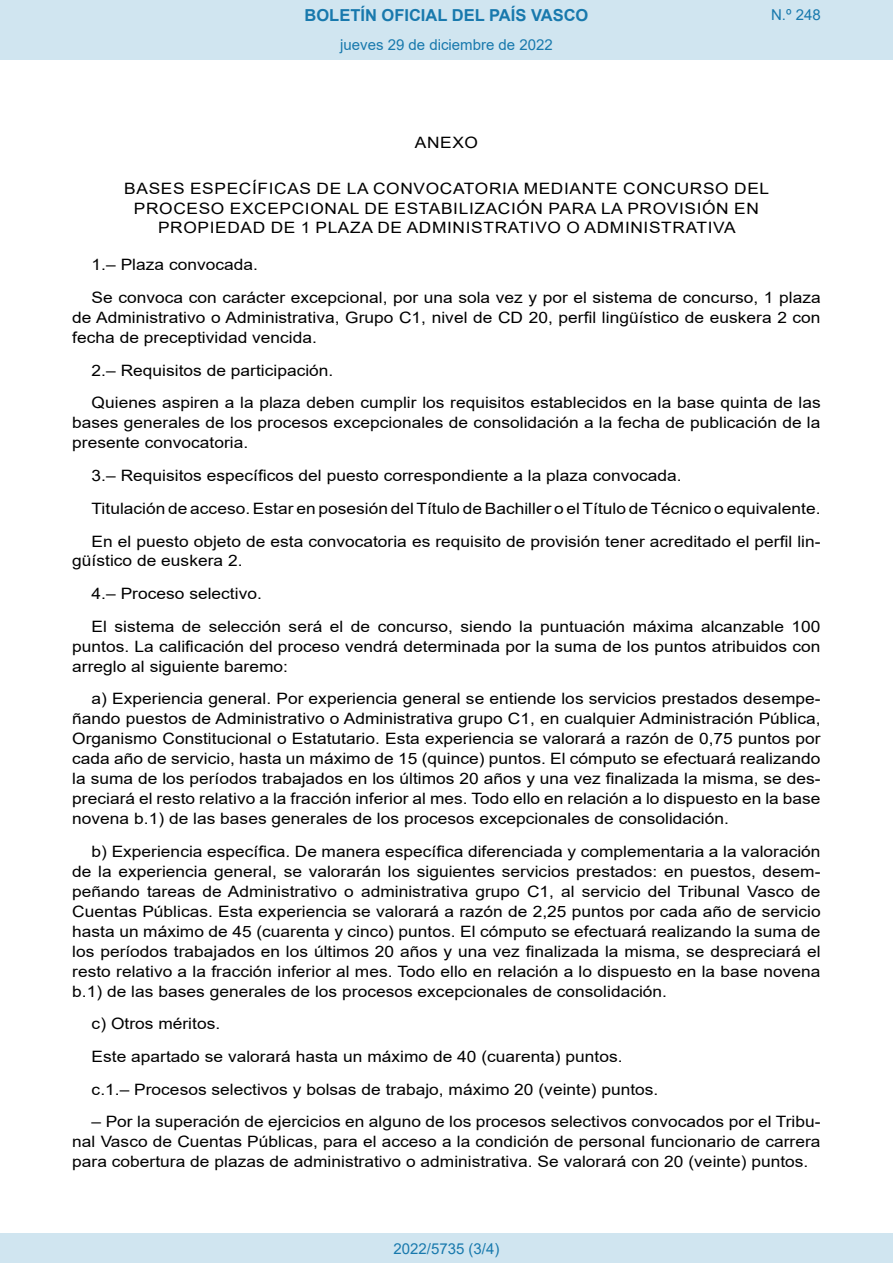
<style>
.page{position:relative;width:893px;height:1263px;background:#fff}
.page>*{position:absolute;margin:0;border:0;box-sizing:border-box;transform-origin:0 0}
.t1{font:700 16.5px "Arial";color:#1879ad}
.BOPVDetalle{font:15.6px/20px "Arial";color:#000;text-align:justify;scale:1.11 1}
.BOPVClave{font:15.6px/20px "Arial";letter-spacing:.035em;color:#000;text-align:center;scale:1.11 1}
.Paginacion_Centro{font:15px "Arial";color:#1879ad}
</style>
<div class="page">
<div style="left:0;top:0;width:893px;height:60px;background:#d0e5f0"></div>
<div style="left:0;top:1233px;width:893px;height:30px;background:#d0e5f0"></div>
<p class="t1" style="left:305px;top:3px;width:285px">BOLETÍN OFICIAL DEL PAÍS VASCO</p>
<p class="Paginacion_Centro" style="left:340px;top:35px;width:214px">jueves 29 de diciembre de 2022</p>
<p class="Paginacion_Centro" style="left:771px;top:5px;width:51px">N.º 248</p>
<p class="BOPVClave" style="left:415px;top:133px;width:58px">ANEXO</p>
<p class="BOPVClave" style="left:124px;top:178px;width:582px">BASES ESPECÍFICAS DE LA CONVOCATORIA MEDIANTE CONCURSO DEL<br>PROCESO EXCEPCIONAL DE ESTABILIZACIÓN PARA LA PROVISIÓN EN<br>PROPIEDAD DE 1 PLAZA DE ADMINISTRATIVO O ADMINISTRATIVA</p>
<p class="BOPVDetalle" style="left:92px;top:255px;width:151px">1.– Plaza convocada.</p>
<p class="BOPVDetalle" style="left:72px;top:288px;width:676px;text-indent:19px">Se convoca con carácter excepcional, por una sola vez y por el sistema de concurso, 1 plaza de Administrativo o Administrativa, Grupo C1, nivel de CD 20, perfil lingüístico de euskera 2 con fecha de preceptividad vencida.</p>
<p class="BOPVDetalle" style="left:92px;top:360px;width:219px">2.– Requisitos de participación.</p>
<p class="BOPVDetalle" style="left:72px;top:393px;width:676px;text-indent:19px">Quienes aspiren a la plaza deben cumplir los requisitos establecidos en la base quinta de las bases generales de los procesos excepcionales de consolidación a la fecha de publicación de la presente convocatoria.</p>
<p class="BOPVDetalle" style="left:92px;top:465px;width:533px">3.– Requisitos específicos del puesto correspondiente a la plaza convocada.</p>
<p class="BOPVDetalle" style="left:92px;top:498px;width:658px">Titulación de acceso. Estar en posesión del Título de Bachiller o el Título de Técnico o equivalente.</p>
<p class="BOPVDetalle" style="left:72px;top:531px;width:676px;text-indent:19px">En el puesto objeto de esta convocatoria es requisito de provisión tener acreditado el perfil lin&shy;güístico de euskera 2.</p>
<p class="BOPVDetalle" style="left:92px;top:584px;width:155px">4.– Proceso selectivo.</p>
<p class="BOPVDetalle" style="left:72px;top:616px;width:676px;text-indent:19px">El sistema de selección será el de concurso, siendo la puntuación máxima alcanzable 100 puntos. La calificación del proceso vendrá determinada por la suma de los puntos atribuidos con arreglo al siguiente baremo:</p>
<p class="BOPVDetalle" style="left:72px;top:689px;width:676px;text-indent:19px">a) Experiencia general. Por experiencia general se entiende los servicios prestados desempe&shy;ñando puestos de Administrativo o Administrativa grupo C1, en cualquier Administración Pública, Organismo Constitucional o Estatutario. Esta experiencia se valorará a razón de 0,75 puntos por cada año de servicio, hasta un máximo de 15 (quince) puntos. El cómputo se efectuará realizando la suma de los períodos trabajados en los últimos 20 años y una vez finalizada la misma, se des&shy;preciará el resto relativo a la fracción inferior al mes. Todo ello en relación a lo dispuesto en la base novena b.1) de las bases generales de los procesos excepcionales de consolidación.</p>
<p class="BOPVDetalle" style="left:72px;top:841px;width:676px;text-indent:19px">b) Experiencia específica. De manera específica diferenciada y complementaria a la valoración de la experiencia general, se valorarán los siguientes servicios prestados: en puestos, desem&shy;peñando tareas de Administrativo o administrativa grupo C1, al servicio del Tribunal Vasco de Cuentas Públicas. Esta experiencia se valorará a razón de 2,25 puntos por cada año de servicio hasta un máximo de 45 (cuarenta y cinco) puntos. El cómputo se efectuará realizando la suma de los períodos trabajados en los últimos 20 años y una vez finalizada la misma, se despreciará el resto relativo a la fracción inferior al mes. Todo ello en relación a lo dispuesto en la base novena b.1) de las bases generales de los procesos excepcionales de consolidación.</p>
<p class="BOPVDetalle" style="left:92px;top:1014px;width:117px">c) Otros méritos.</p>
<p class="BOPVDetalle" style="left:92px;top:1046px;width:480px">Este apartado se valorará hasta un máximo de 40 (cuarenta) puntos.</p>
<p class="BOPVDetalle" style="left:92px;top:1079px;width:512px">c.1.– Procesos selectivos y bolsas de trabajo, máximo 20 (veinte) puntos.</p>
<p class="BOPVDetalle" style="left:72px;top:1112px;width:676px;text-indent:19px">– Por la superación de ejercicios en alguno de los procesos selectivos convocados por el Tribu&shy;nal Vasco de Cuentas Públicas, para el acceso a la condición de personal funcionario de carrera para cobertura de plazas de administrativo o administrativa. Se valorará con 20 (veinte) puntos.</p>
<p class="Paginacion_Centro" style="left:393px;top:1238px;width:107px">2022/5735 (3/4)</p>
</div>
